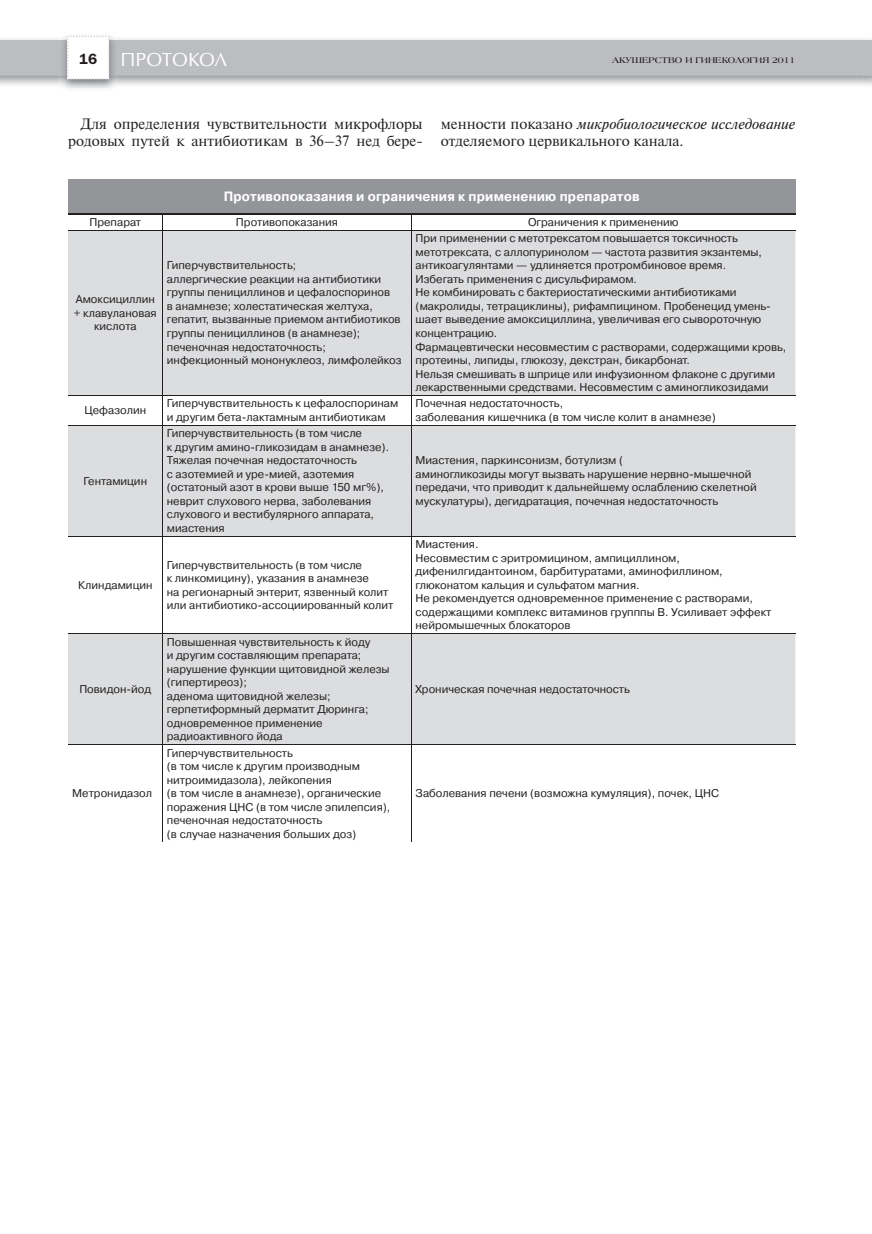
<style>
.page{position:relative;width:872px;height:1234px;background:#fff}
.page>*{position:absolute;margin:0;border:0;box-sizing:border-box;transform-origin:0 0}
.t1{font:18px "Opium New C";color:#fff}
.t2{font:15px/16.5px "Newton";color:#231f20;text-align:right}
.t3{font:15px "Franklin Gothic Demi C";color:#231f20}
.t4{font:700 13.5px "Pragmatica";letter-spacing:.015em;color:#fff;scale:.95 1}
.t5{font:11.25px/13.5px "Pragmatica";color:#231f20}
.t6{font:700 9px "Laguna";color:#231f20}
.s1{font-style:italic}
</style>
<div class="page">
<div style="left:0;top:40px;width:872px;height:35px;background:#bcbdc0"></div>
<svg style="left:67px;top:36px;width:43px;height:44px"></svg>
<div style="left:68px;top:179px;width:727px;height:35px;background:#939598"></div>
<svg style="left:68px;top:231px;width:727px;height:513px;fill:#dcdddf"></svg>
<hr style="left:68px;top:213px;width:95px;height:1px;background:#231f20">
<hr style="left:163px;top:213px;width:248px;height:1px;background:#231f20">
<hr style="left:411px;top:213px;width:384px;height:1px;background:#231f20">
<svg style="left:162px;top:214px;width:1px;height:16px"></svg>
<svg style="left:411px;top:214px;width:1px;height:16px"></svg>
<hr style="left:162px;top:231px;width:1px;height:164px;background:#231f20">
<hr style="left:411px;top:231px;width:1px;height:164px;background:#231f20">
<hr style="left:162px;top:395px;width:1px;height:30px;background:#231f20">
<hr style="left:411px;top:395px;width:1px;height:30px;background:#231f20">
<hr style="left:162px;top:425px;width:1px;height:110px;background:#231f20">
<hr style="left:411px;top:425px;width:1px;height:110px;background:#231f20">
<hr style="left:162px;top:536px;width:1px;height:97px;background:#231f20">
<hr style="left:411px;top:536px;width:1px;height:97px;background:#231f20">
<hr style="left:162px;top:634px;width:1px;height:110px;background:#231f20">
<hr style="left:411px;top:634px;width:1px;height:110px;background:#231f20">
<hr style="left:162px;top:744px;width:1px;height:97px;background:#231f20">
<hr style="left:411px;top:744px;width:1px;height:97px;background:#231f20">
<hr style="left:68px;top:230px;width:95px;height:1px;background:#231f20">
<hr style="left:163px;top:230px;width:248px;height:1px;background:#231f20">
<hr style="left:411px;top:230px;width:384px;height:1px;background:#231f20">
<hr style="left:68px;top:395px;width:95px;height:1px;background:#231f20">
<hr style="left:163px;top:395px;width:248px;height:1px;background:#231f20">
<hr style="left:411px;top:395px;width:384px;height:1px;background:#231f20">
<hr style="left:68px;top:425px;width:95px;height:1px;background:#231f20">
<hr style="left:163px;top:425px;width:248px;height:1px;background:#231f20">
<hr style="left:411px;top:425px;width:384px;height:1px;background:#231f20">
<hr style="left:68px;top:535px;width:95px;height:1px;background:#231f20">
<hr style="left:163px;top:535px;width:248px;height:1px;background:#231f20">
<hr style="left:411px;top:535px;width:384px;height:1px;background:#231f20">
<hr style="left:68px;top:633px;width:95px;height:1px;background:#231f20">
<hr style="left:163px;top:633px;width:248px;height:1px;background:#231f20">
<hr style="left:411px;top:633px;width:384px;height:1px;background:#231f20">
<hr style="left:68px;top:744px;width:95px;height:1px;background:#231f20">
<hr style="left:163px;top:744px;width:248px;height:1px;background:#231f20">
<hr style="left:411px;top:744px;width:384px;height:1px;background:#231f20">
<h2 class="t3" style="left:79px;top:50px;width:20px">16</h2>
<h1 class="t1" style="left:120px;top:48px;width:108px">ПРОТОКОЛ</h1>
<p class="t6" style="left:612px;top:55px;width:185px">АКУШЕРСТВО И ГИНЕКОЛОГИЯ 2011</p>
<h2 class="t2" style="left:68px;top:115px;width:356px">Для определения чувствительности микрофлоры родовых путей к антибиотикам в 36–37 нед бере-</h2>
<h2 class="t2" style="left:441px;top:115px;width:356px;text-align:left">менности показано <span class="s1">микробиологическое исследование </span>отделяемого цервикального канала.</h2>
<p class="t4" style="left:224px;top:188px;width:439px">Противопоказания и ограничения к применению препаратов</p>
<p class="t5" style="left:89px;top:216px;width:53px">Препарат</p>
<p class="t5" style="left:236px;top:216px;width:103px">Противопоказания</p>
<p class="t5" style="left:528px;top:216px;width:152px">Ограничения к применению</p>
<p class="t5" style="left:74px;top:293px;width:84px;text-align:center">Амоксициллин + клавулановая кислота</p>
<p class="t5" style="left:167px;top:259px;width:236px">Гиперчувствительность;<br>аллергические реакции на антибиотики группы пенициллинов и цефалоспоринов<br>в анамнезе; холестатическая желтуха, гепатит, вызванные приемом антибиотиков группы пенициллинов (в анамнезе); печеночная недостаточность; инфекционный мононуклеоз, лимфолейкоз</p>
<p class="t5" style="left:415px;top:232px;width:372px">При применении с метотрексатом повышается токсичность метотрексата, с аллопуринолом — частота развития экзантемы, антикоагулянтами — удлиняется протромбиновое время.<br>Избегать применения с дисульфирамом.<br>Не комбинировать с бактериостатическими антибиотиками (макролиды, тетрациклины), рифампицином. Пробенецид умень&shy;шает выведение амоксициллина, увеличивая его сывороточную концентрацию.<br>Фармацевтически несовместим с растворами, содержащими кровь, протеины, липиды, глюкозу, декстран, бикарбонат.<br>Нельзя смешивать в шприце или инфузионном флаконе с другими лекарственными средствами. Несовместим с аминогликозидами</p>
<p class="t5" style="left:84px;top:404px;width:63px">Цефазолин</p>
<p class="t5" style="left:167px;top:397px;width:233px">Гиперчувствительность к цефалоспоринам и другим бета-лактамным антибиотикам</p>
<p class="t5" style="left:415px;top:397px;width:302px">Почечная недостаточность,<br>заболевания кишечника (в том числе колит в анамнезе)</p>
<p class="t5" style="left:84px;top:474px;width:65px">Гентамицин</p>
<p class="t5" style="left:78px;top:578px;width:76px">Клиндамицин</p>
<p class="t5" style="left:79px;top:682px;width:73px">Повидон-йод</p>
<p class="t5" style="left:72px;top:786px;width:81px">Метронидазол</p>
<p class="t5" style="left:167px;top:427px;width:224px">Гиперчувствительность (в том числе<br>к другим амино-гликозидам в анамнезе).<br>Тяжелая почечная недостаточность<br>с азотемией и уре-мией, азотемия (остатоный азот в крови выше 150 мг%), неврит слухового нерва, заболевания слухового и вестибулярного аппарата, миастения</p>
<p class="t5" style="left:167px;top:558px;width:228px">Гиперчувствительность (в том числе<br>к линкомицину), указания в анамнезе<br>на регионарный энтерит, язвенный колит или антибиотико-ассоциированный колит</p>
<p class="t5" style="left:167px;top:635px;width:224px">Повышенная чувствительность к йоду<br>и другим составляющим препарата; нарушение функции щитовидной железы (гипертиреоз);<br>аденома щитовидной железы; герпетиформный дерматит Дюринга; одновременное применение радиоактивного йода</p>
<p class="t5" style="left:167px;top:746px;width:225px">Гиперчувствительность<br>(в том числе к другим производным нитроимидазола), лейкопения<br>(в том числе в анамнезе), органические поражения ЦНС (в том числе эпилепсия), печеночная недостаточность<br>(в случае назначения больших доз)</p>
<p class="t5" style="left:415px;top:454px;width:343px">Миастения, паркинсонизм, ботулизм (<br>аминогликозиды могут вызвать нарушение нервно-мышечной передачи, что приводит к дальнейшему ослаблению скелетной мускулатуры), дегидратация, почечная недостаточность</p>
<p class="t5" style="left:415px;top:538px;width:357px">Миастения.<br>Несовместим с эритромицином, ампициллином, дифенилгидантоином, барбитуратами, аминофиллином, глюконатом кальция и сульфатом магния.<br>Не рекомендуется одновременное применение с растворами, содержащими комплекс витаминов групппы B. Усиливает эффект нейромышечных блокаторов</p>
<p class="t5" style="left:415px;top:682px;width:216px">Хроническая почечная недостаточность</p>
<p class="t5" style="left:415px;top:786px;width:305px">Заболевания печени (возможна кумуляция), почек, ЦНС</p>
</div>
